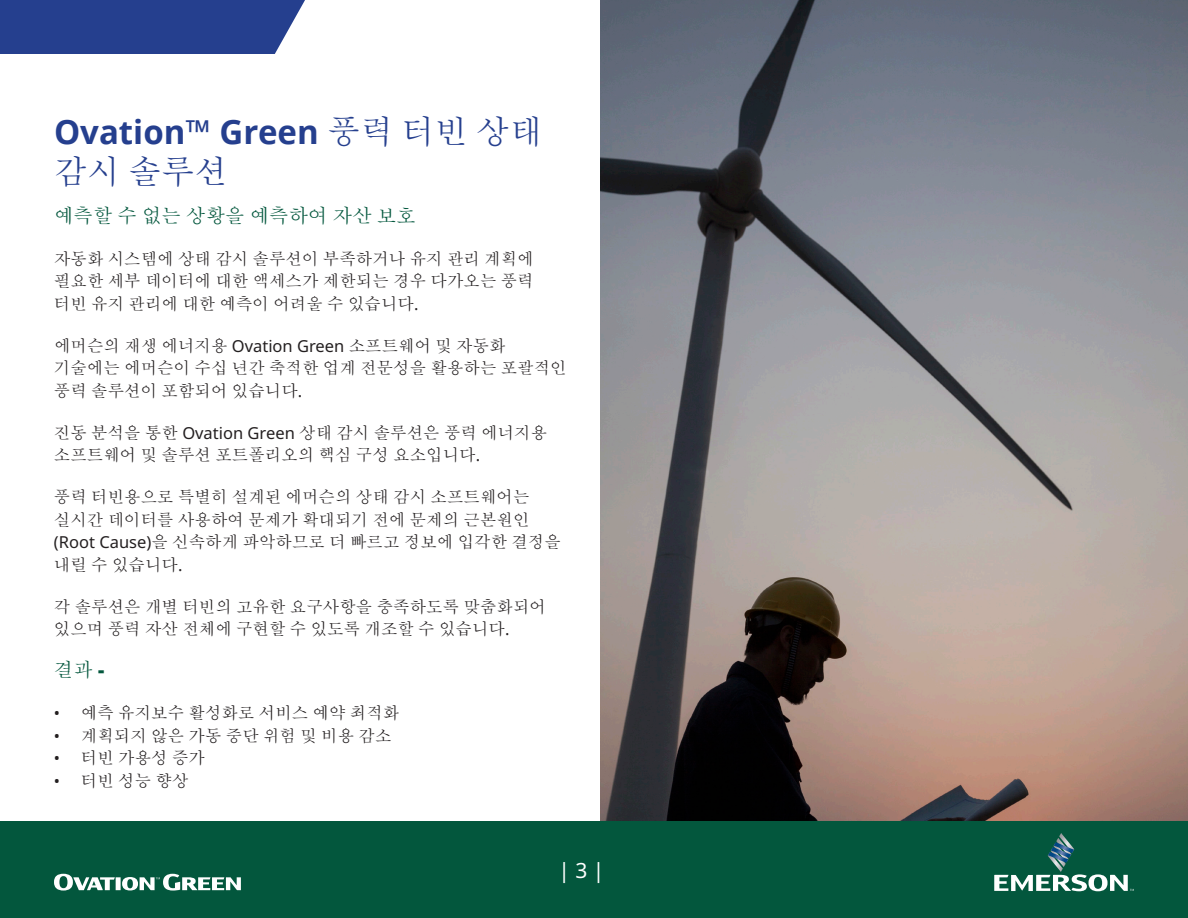
<style>
.page{position:relative;width:1188px;height:918px;background:#fff}
.page>*{position:absolute;margin:0;border:0;box-sizing:border-box;transform-origin:0 0}
.t1{font:700 33px/39.6px "Noto Sans";color:#253f8e}
.t2{font:21px "Noto Sans";color:#fff}
.t3{font:500 19.5px "Adobe Myungjo Std";color:#03573d}
.t4{font:500 16.5px/22.5px "Adobe Myungjo Std";color:#231f20}
.s1{font-family:"Adobe Myungjo Std";font-weight:500}
.s2{font-family:"Noto Sans";font-weight:400}
.s3{font-family:"Noto Sans";font-weight:900}
</style>
<div class="page">
<img style="left:600px;top:0;width:588px;height:822px">
<div style="left:0;top:822px;width:1188px;height:96px;background:#03573d"></div>
<div style="left:0;top:0;width:305px;height:54px;background:#253f8e"></div>
<svg style="left:994px;top:833px;width:140px;height:58px"></svg>
<svg style="left:54px;top:874px;width:187px;height:17px"></svg>
<p class="t1" style="left:54px;top:113px;width:490px">Ovation™ Green <span class="s1">풍력 터빈 상태 감시 솔루션</span></p>
<p class="t3" style="left:54px;top:206px;width:363px">예측할 수 없는 상황을 예측하여 자산 보호</p>
<p class="t4" style="left:54px;top:247px;width:481px;text-align:justify">자동화 시스템에 상태 감시 솔루션이 부족하거나 유지 관리 계획에 필요한 세부 데이터에 대한 액세스가 제한되는 경우 다가오는 풍력 터빈 유지 관리에 대한 예측이 어려울 수 있습니다<span class="s2">.</span></p>
<p class="t4" style="left:54px;top:334px;width:514px">에머슨의 재생 에너지용 <span class="s2">Ovation Green</span> 소프트웨어 및 자동화 기술에는 에머슨이 수십 년간 축적한 업계 전문성을 활용하는 포괄적인 풍력 솔루션이 포함되어 있습니다<span class="s2">.</span></p>
<p class="t4" style="left:54px;top:421px;width:495px">진동 분석을 통한 <span class="s2">Ovation Green</span> 상태 감시 솔루션은 풍력 에너지용 소프트웨어 및 솔루션 포트폴리오의 핵심 구성 요소입니다<span class="s2">.</span></p>
<p class="t4" style="left:54px;top:486px;width:508px">풍력 터빈용으로 특별히 설계된 에머슨의 상태 감시 소프트웨어는 실시간 데이터를 사용하여 문제가 확대되기 전에 문제의 근본원인 <span class="s2">(Root Cause)</span>을 신속하게 파악하므로 더 빠르고 정보에 입각한 결정을 내릴 수 있습니다<span class="s2">.</span></p>
<p class="t4" style="left:54px;top:595px;width:494px">각 솔루션은 개별 터빈의 고유한 요구사항을 충족하도록 맞춤화되어 있으며 풍력 자산 전체에 구현할 수 있도록 개조할 수 있습니다<span class="s2">.</span></p>
<p class="t3" style="left:54px;top:660px;width:52px">결과 <span class="s3">-</span></p>
<p class="t4" style="left:54px;top:702px;width:347px"><span class="s2">•</span> 예측 유지보수 활성화로 서비스 예약 최적화</p>
<p class="t4" style="left:54px;top:724px;width:339px"><span class="s2">•</span> 계획되지 않은 가동 중단 위험 및 비용 감소</p>
<p class="t4" style="left:54px;top:747px;width:153px"><span class="s2">•</span> 터빈 가용성 증가</p>
<p class="t4" style="left:54px;top:769px;width:136px"><span class="s2">•</span> 터빈 성능 향상</p>
<p class="t2" style="left:558px;top:859px;width:48px">| 3 |</p>
</div>
